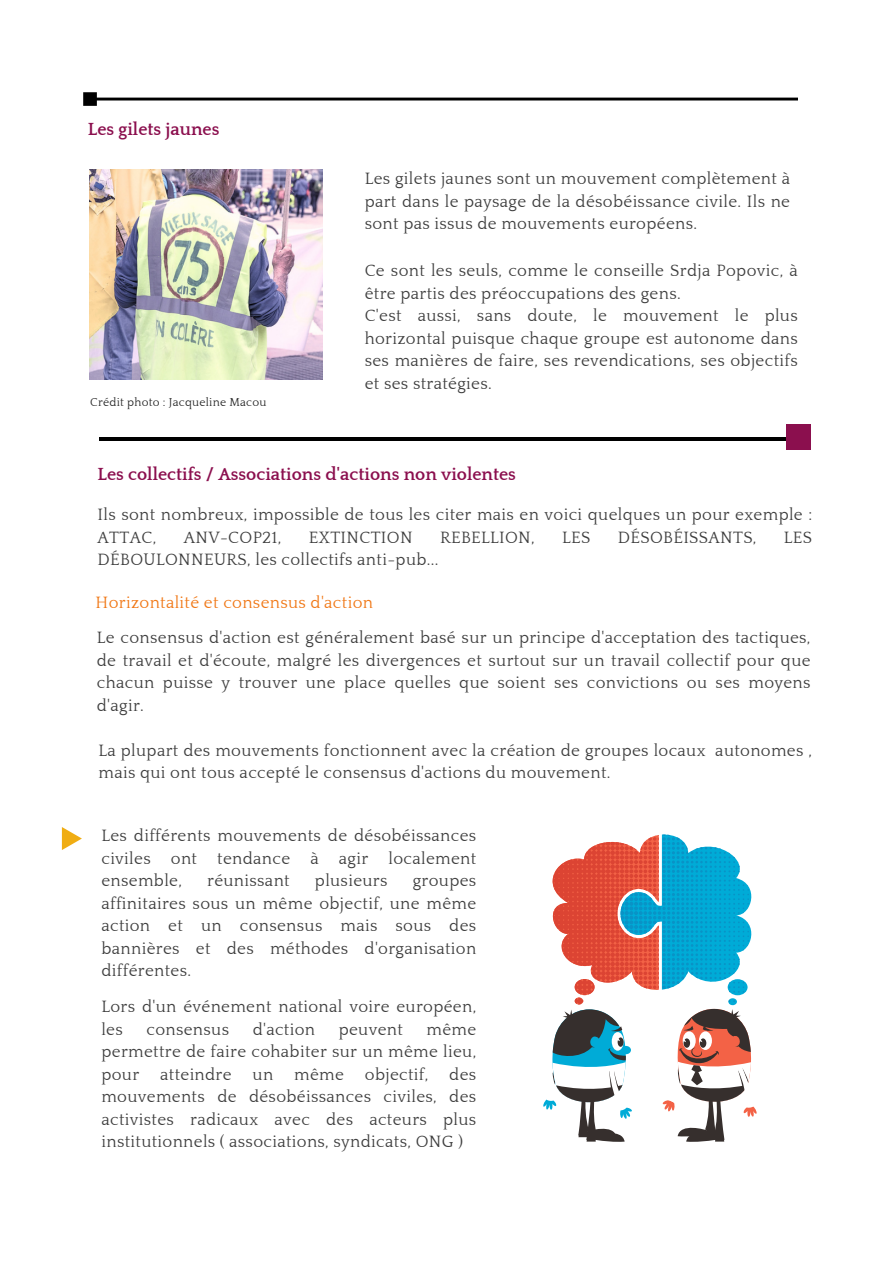
<style>
.page{position:relative;width:894px;height:1264px;background:#fff}
.page>*{position:absolute;margin:0;border:0;box-sizing:border-box;transform-origin:0 0}
.t1{font:700 18px "Quattrocento";color:#8b0f4e}
.t2{font:16.8px/22.5px "Quattrocento";letter-spacing:.02em;color:#3d3d3d;text-align:justify}
.t3{font:16.8px "Quattrocento";letter-spacing:.02em;color:#f07613}
.t4{font:11.7px "Quattrocento";letter-spacing:.02em;color:#222}
</style>
<div class="page">
<img style="left:89px;top:170px;width:233px;height:209px">
<svg style="left:83px;top:92px;width:714px;height:14px"></svg>
<hr style="left:100px;top:437px;width:348px;height:3px;background:#000">
<hr style="left:447px;top:437px;width:348px;height:3px;background:#000">
<div style="left:786px;top:424px;width:24px;height:26px;background:#8b0f4e"></div>
<svg style="left:62px;top:827px;width:20px;height:23px"></svg>
<svg style="left:543px;top:834px;width:214px;height:308px"></svg>
<h1 class="t1" style="left:88px;top:119px;width:133px">Les gilets jaunes</h1>
<h2 class="t4" style="left:90px;top:396px;width:178px">Crédit photo : Jacqueline Macou</h2>
<h2 class="t2" style="left:364px;top:168px;width:427px">Les gilets jaunes sont un mouvement complètement à part dans le paysage de la désobéissance civile. Ils ne sont pas issus de mouvements européens.</h2>
<h2 class="t2" style="left:364px;top:260px;width:434px;text-align:left">Ce sont les seuls, comme le conseille Srdja Popovic, à être partis des préoccupations des gens.<br>C'est aussi, sans doute, le mouvement le plus horizontal puisque chaque groupe est autonome dans ses manières de faire, ses revendications, ses objectifs et ses stratégies.</h2>
<h1 class="t1" style="left:98px;top:465px;width:420px">Les collectifs / Associations d'actions non violentes</h1>
<p class="t2" style="left:98px;top:504px;width:715px">Ils sont nombreux, impossible de tous les citer mais en voici quelques un pour exemple :<br>ATTAC,</p>
<p class="t2" style="left:184px;top:526px;width:99px">ANV-COP21,</p>
<p class="t2" style="left:309px;top:526px;width:105px">EXTINCTION</p>
<p class="t2" style="left:440px;top:526px;width:96px">REBELLION,</p>
<p class="t2" style="left:562px;top:526px;width:30px">LES</p>
<p class="t2" style="left:617px;top:526px;width:140px">DÉSOBÉISSANTS,</p>
<p class="t2" style="left:783px;top:526px;width:30px">LES</p>
<p class="t2" style="left:98px;top:549px;width:342px">DÉBOULONNEURS, les collectifs anti-pub...</p>
<h2 class="t3" style="left:95px;top:593px;width:279px">Horizontalité et consensus d'action</h2>
<h2 class="t2" style="left:97px;top:627px;width:715px">Le consensus d'action est généralement basé sur un principe d'acceptation des tactiques, de travail et d'écoute, malgré les divergences et surtout sur un travail collectif pour que chacun puisse y trouver une place quelles que soient ses convictions ou ses moyens d'agir.</h2>
<h2 class="t2" style="left:98px;top:739px;width:715px">La plupart des mouvements fonctionnent avec la création de groupes locaux autonomes , mais qui ont tous accepté le consensus d'actions du mouvement.</h2>
<h2 class="t2" style="left:101px;top:824px;width:376px">Les différents mouvements de désobéissances civiles ont tendance à agir localement ensemble,</h2>
<h2 class="t2" style="left:207px;top:869px;width:84px">réunissant</h2>
<h2 class="t2" style="left:315px;top:869px;width:74px">plusieurs</h2>
<h2 class="t2" style="left:101px;top:869px;width:376px;text-indent:311px">groupes affinitaires sous un même objectif, une même action et un consensus mais sous des bannières et des méthodes d'organisation différentes.</h2>
<h2 class="t2" style="left:101px;top:995px;width:376px">Lors d'un événement national voire européen, les</h2>
<h2 class="t2" style="left:146px;top:1018px;width:84px">consensus</h2>
<h2 class="t2" style="left:252px;top:1018px;width:64px">d'action</h2>
<h2 class="t2" style="left:338px;top:1018px;width:66px">peuvent</h2>
<h2 class="t2" style="left:101px;top:1018px;width:376px;text-indent:325px">même permettre de faire cohabiter sur un même lieu, pour atteindre un même objectif, des mouvements de désobéissances civiles, des activistes radicaux avec des acteurs plus institutionnels ( associations, syndicats, ONG )</h2>
</div>
